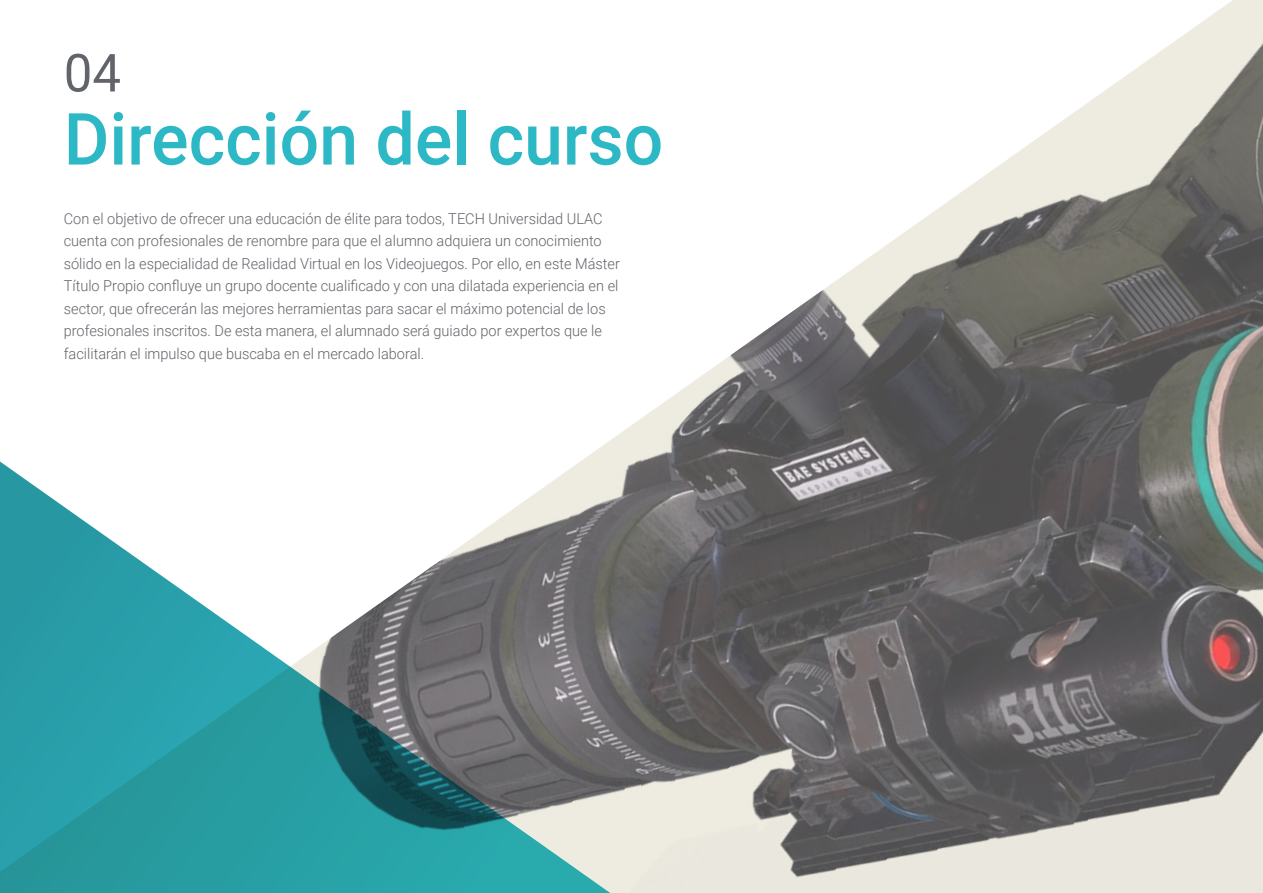
<style>
.page{position:relative;width:1263px;height:893px;background:#fff}
.page>*{position:absolute;margin:0;border:0;box-sizing:border-box;transform-origin:0 0}
.t1{font:500 72px "Roboto";color:#2db8c5}
.t2{font:52.5px "Roboto";color:#61646a}
.t3{font:300 15px/22.5px "Roboto";color:#61646a}
</style>
<div class="page">
<img style="left:603px;top:0;width:660px;height:893px">
<svg style="left:0;top:446px;width:640px;height:447px"></svg>
<h2 class="t2" style="left:64px;top:36px;width:59px">04</h2>
<h1 class="t1" style="left:64px;top:89px;width:601px">Dirección del curso</h1>
<p class="t3" style="left:64px;top:207px;width:558px">Con el objetivo de ofrecer una educación de élite para todos, TECH Universidad ULAC cuenta con profesionales de renombre para que el alumno adquiera un conocimiento sólido en la especialidad de Realidad Virtual en los Videojuegos. Por ello, en este Máster Título Propio confluye un grupo docente cualificado y con una dilatada experiencia en el sector, que ofrecerán las mejores herramientas para sacar el máximo potencial de los profesionales inscritos. De esta manera, el alumnado será guiado por expertos que le facilitarán el impulso que buscaba en el mercado laboral.</p>
</div>
